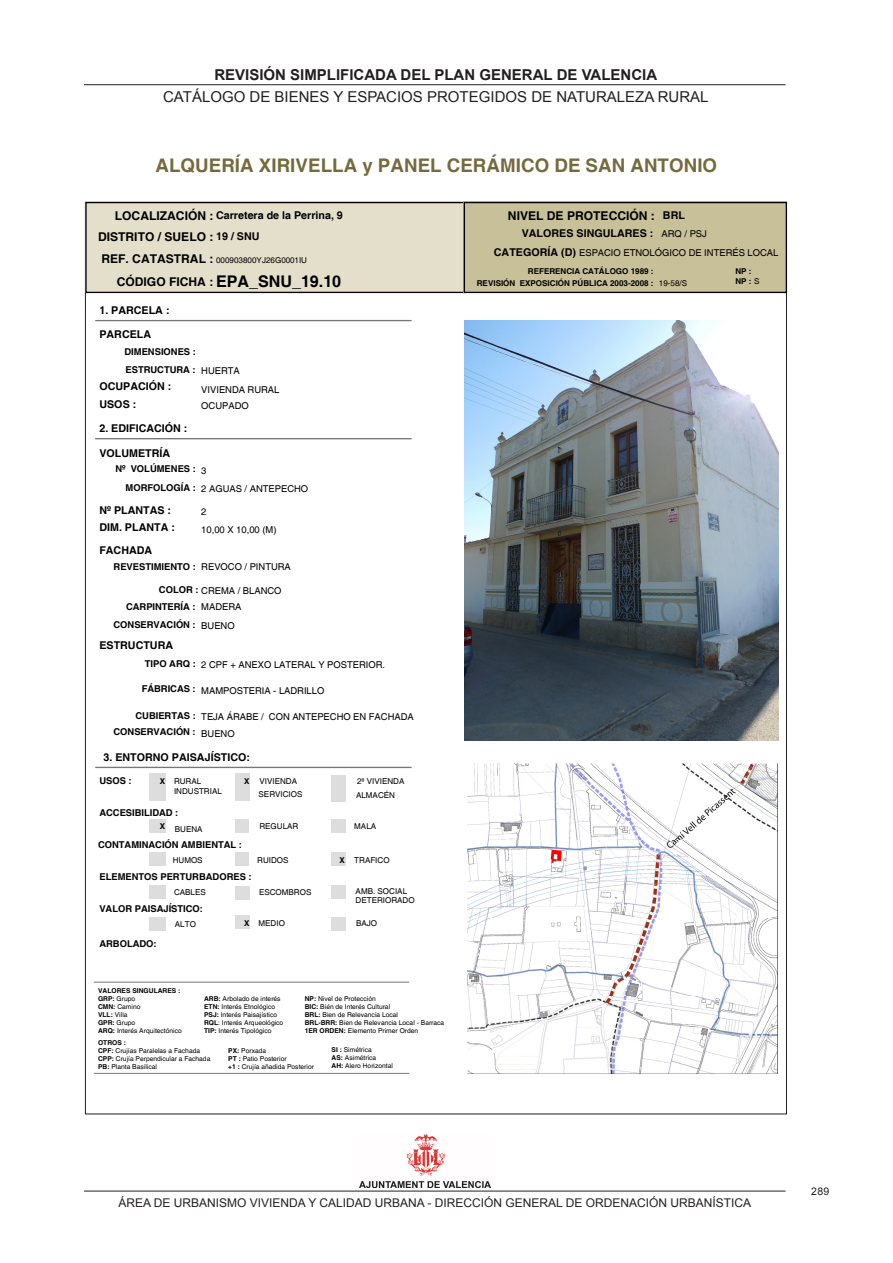
<style>
.page{position:relative;width:893px;height:1263px;background:#fff}
.page>*{position:absolute;margin:0;border:0;box-sizing:border-box;transform-origin:0 0}
.t1{font:700 18.75px "Helvetica";letter-spacing:.005em;color:#766a3d}
.t2{font:700 16.05px "Helvetica";color:#000}
.t3{font:15px "Arial";color:#231f20}
.t4{font:700 15px "Arial";color:#231f20}
.t5{font:700 12.15px "Helvetica";color:#000}
.t6{font:12px "Arial";color:#231f20}
.t7{font:700 10.65px/17.4px "Helvetica";color:#000}
.t8{font:10.5px "Arial";color:#231f20}
.t9{font:700 9.45px/20.2px "Helvetica";letter-spacing:-.005em;color:#000}
.t10{font:9.45px/14.7px "Helvetica";color:#000}
.t11{font:8.1px/9.3px "Helvetica";color:#000}
.t12{font:700 8.1px/10.8px "Helvetica";letter-spacing:.005em;color:#000}
.t13{font:6.75px/8.1px "Helvetica";color:#000}
.t14{font:700 6.75px "Helvetica";letter-spacing:.005em;color:#000}
.s1{font-size:12.15px}
.s2{font-size:10.65px}
.s3{font-weight:700;font-size:12.15px}
.s4{font-weight:400}
.s5{font-weight:700}
.s6{font-weight:700;font-size:10.65px}
.s7{font-weight:400;font-size:9.45px}
</style>
<div class="page">
<hr style="left:84px;top:84px;width:702px;height:1px;background:#231f20">
<hr style="left:84px;top:1191px;width:702px;height:1px;background:#231f20">
<img style="left:359px;top:1134px;width:131px;height:53px">
<img style="left:464px;top:321px;width:314px;height:420px">
<div style="left:462px;top:763px;width:317px;height:310px;background:linear-gradient(to bottom,#fff,#fff)"></div>
<img style="left:467px;top:763px;width:310px;height:310px">
<hr style="left:95px;top:320px;width:317px;height:1px;background:#777">
<hr style="left:95px;top:767px;width:317px;height:1px;background:#777">
<div style="left:150px;top:773px;width:16px;height:14px;background:#ddd"></div>
<div style="left:150px;top:787px;width:16px;height:13px;background:#ddd"></div>
<div style="left:236px;top:787px;width:14px;height:13px;background:#ddd"></div>
<div style="left:331px;top:788px;width:15px;height:14px;background:#ddd"></div>
<div style="left:150px;top:819px;width:16px;height:13px;background:#ddd"></div>
<div style="left:236px;top:819px;width:13px;height:13px;background:#ddd"></div>
<div style="left:331px;top:819px;width:15px;height:13px;background:#ddd"></div>
<div style="left:150px;top:853px;width:16px;height:13px;background:#ddd"></div>
<div style="left:236px;top:853px;width:13px;height:13px;background:#ddd"></div>
<div style="left:331px;top:853px;width:15px;height:13px;background:#ddd"></div>
<div style="left:150px;top:885px;width:16px;height:13px;background:#ddd"></div>
<div style="left:236px;top:886px;width:14px;height:14px;background:#ddd"></div>
<div style="left:331px;top:885px;width:15px;height:13px;background:#ddd"></div>
<div style="left:150px;top:917px;width:16px;height:13px;background:#ddd"></div>
<div style="left:236px;top:916px;width:14px;height:13px;background:#ddd"></div>
<div style="left:331px;top:917px;width:15px;height:13px;background:#ddd"></div>
<div style="left:236px;top:773px;width:14px;height:14px;background:#ddd"></div>
<div style="left:331px;top:775px;width:15px;height:13px;background:#ddd"></div>
<hr style="left:95px;top:438px;width:317px;height:1px;background:#777">
<hr style="left:94px;top:982px;width:315px;height:1px;background:#777">
<hr style="left:94px;top:1073px;width:315px;height:1px;background:#777">
<div style="left:85px;top:202px;width:380px;height:91px;background:#e4dfcb"></div>
<div style="left:85px;top:202px;width:380px;height:91px;border:1px solid #000"></div>
<div style="left:464px;top:202px;width:323px;height:91px;background:#c8c099"></div>
<div style="left:464px;top:202px;width:323px;height:91px;border:1px solid #000"></div>
<h3 class="t4" style="left:214px;top:65px;width:444px">REVISIÓN SIMPLIFICADA DEL PLAN GENERAL DE VALENCIA</h3>
<h3 class="t3" style="left:163px;top:87px;width:547px">CATÁLOGO DE BIENES Y ESPACIOS PROTEGIDOS DE NATURALEZA RURAL</h3>
<p class="t1" style="left:155px;top:154px;width:563px">ALQUERÍA XIRIVELLA y PANEL CERÁMICO DE SAN ANTONIO</p>
<p class="t7" style="left:115px;top:207px;width:230px"><span class="s1">LOCALIZACIÓN :</span> Carretera de la Perrina, 9</p>
<p class="t5" style="left:98px;top:230px;width:163px">DISTRITO / SUELO : <span class="s2">19 / SNU</span></p>
<p class="t11" style="left:101px;top:256px;width:207px"><span class="s3">REF. CATASTRAL :</span> 000903800YJ26G0001IU</p>
<p class="t5" style="left:117px;top:274px;width:98px">CÓDIGO FICHA :</p>
<p class="t2" style="left:216px;top:272px;width:127px">EPA_SNU_19.10</p>
<p class="t7" style="left:99px;top:302px;width:72px">1. PARCELA :</p>
<p class="t7" style="left:99px;top:326px;width:53px">PARCELA</p>
<p class="t9" style="left:126px;top:360px;width:116px">ESTRUCTURA : <span class="s4">HUERTA</span></p>
<p class="t9" style="left:125px;top:342px;width:73px">DIMENSIONES :</p>
<p class="t7" style="left:99px;top:378px;width:74px">OCUPACIÓN :<br>USOS :</p>
<p class="t7" style="left:99px;top:420px;width:90px">2. EDIFICACIÓN :</p>
<p class="t10" style="left:201px;top:383px;width:80px">VIVIENDA RURAL</p>
<p class="t10" style="left:201px;top:399px;width:49px">OCUPADO</p>
<p class="t7" style="left:99px;top:445px;width:72px">VOLUMETRÍA</p>
<p class="t9" style="left:126px;top:459px;width:184px;text-indent:-10px">Nº VOLÚMENES : <span class="s4">3<br></span>MORFOLOGÍA : <span class="s4">2 AGUAS / ANTEPECHO</span></p>
<p class="t7" style="left:99px;top:502px;width:73px">Nº PLANTAS :</p>
<p class="t10" style="left:201px;top:505px;width:7px">2</p>
<p class="t7" style="left:99px;top:519px;width:77px">DIM. PLANTA :</p>
<p class="t10" style="left:201px;top:522px;width:77px">10,00 X 10,00 (M)</p>
<p class="t7" style="left:99px;top:542px;width:54px">FACHADA</p>
<p class="t9" style="left:114px;top:557px;width:179px">REVESTIMIENTO : <span class="s4">REVOCO / PINTURA</span></p>
<p class="t9" style="left:126px;top:583px;width:157px;line-height:16px;text-indent:33px">COLOR : <span class="s4">CREMA / BLANCO<br></span>CARPINTERÍA : <span class="s4">MADERA</span></p>
<p class="t9" style="left:113px;top:615px;width:84px">CONSERVACIÓN :</p>
<p class="t7" style="left:99px;top:637px;width:75px">ESTRUCTURA</p>
<p class="t10" style="left:145px;top:658px;width:242px"><span class="s5">TIPO ARQ :</span> 2 CPF + ANEXO LATERAL Y POSTERIOR.</p>
<p class="t10" style="left:142px;top:683px;width:184px"><sup>FÁBRICAS</sup> <sup>:</sup> MAMPOSTERIA - LADRILLO</p>
<p class="t10" style="left:113px;top:710px;width:302px;text-indent:22px"><span class="s5">CUBIERTAS :</span> TEJA ÁRABE / CON ANTEPECHO EN FACHADA<br><span class="s5">CONSERVACIÓN :</span> BUENO</p>
<p class="t10" style="left:201px;top:619px;width:35px">BUENO</p>
<p class="t7" style="left:103px;top:749px;width:148px">3. ENTORNO PAISAJÍSTICO:</p>
<p class="t9" style="left:99px;top:770px;width:34px">USOS :</p>
<p class="t11" style="left:174px;top:776px;width:49px;line-height:10.6px">RURAL<br>INDUSTRIAL</p>
<p class="t11" style="left:244px;top:776px;width:54px"><span class="s5">X</span> VIVIENDA</p>
<p class="t11" style="left:357px;top:776px;width:49px">2ª VIVIENDA</p>
<p class="t12" style="left:160px;top:776px;width:7px">X</p>
<p class="t11" style="left:259px;top:790px;width:45px">SERVICIOS</p>
<p class="t11" style="left:356px;top:791px;width:40px">ALMACÉN</p>
<p class="t9" style="left:99px;top:803px;width:81px">ACCESIBILIDAD :</p>
<p class="t11" style="left:160px;top:825px;width:44px"><sup>X</sup> BUENA</p>
<p class="t11" style="left:259px;top:822px;width:40px">REGULAR</p>
<p class="t11" style="left:354px;top:822px;width:23px">MALA</p>
<p class="t11" style="left:173px;top:855px;width:31px">HUMOS</p>
<p class="t11" style="left:257px;top:855px;width:33px">RUIDOS</p>
<p class="t11" style="left:340px;top:855px;width:52px"><span class="s5">X</span> TRAFICO</p>
<p class="t11" style="left:174px;top:888px;width:33px">CABLES</p>
<p class="t11" style="left:259px;top:888px;width:54px">ESCOMBROS</p>
<p class="t11" style="left:175px;top:920px;width:23px">ALTO</p>
<p class="t11" style="left:244px;top:918px;width:42px"><span class="s5">X</span> MEDIO</p>
<p class="t11" style="left:356px;top:918px;width:23px">BAJO</p>
<p class="t9" style="left:98px;top:835px;width:146px">CONTAMINACIÓN AMBIENTAL :</p>
<p class="t9" style="left:99px;top:867px;width:154px">ELEMENTOS PERTURBADORES :</p>
<p class="t11" style="left:356px;top:886px;width:61px">AMB. SOCIAL<br>DETERIORADO</p>
<p class="t9" style="left:99px;top:899px;width:105px">VALOR PAISAJÍSTICO:</p>
<p class="t9" style="left:99px;top:934px;width:59px">ARBOLADO:</p>
<p class="t14" style="left:98px;top:986px;width:84px">VALORES SINGULARES :</p>
<p class="t13" style="left:98px;top:995px;width:85px"><span class="s5">GRP:</span> Grupo<br><span class="s5">CMN:</span> Camino<br><span class="s5">VLL:</span> Villa<br><span class="s5">GPR:</span> Grupo<br><span class="s5">ARQ:</span> Interés Arquitectónico</p>
<p class="t13" style="left:204px;top:995px;width:81px"><span class="s5">ARB:</span> Arbolado de interés<br><span class="s5">ETN:</span> Interés Etnológico<br><span class="s5">PSJ:</span> Interés Paisajístico<br><span class="s5">RQL</span>: Interés Arqueológico<br><span class="s5">TIP:</span> Interés Tipológico</p>
<p class="t13" style="left:305px;top:995px;width:141px"><span class="s5">NP:</span> Nivel de Protección<br><span class="s5">BIC:</span> Bién de Interés Cultural<br><span class="s5">BRL:</span> Bien de Relevancia Local<br><span class="s5">BRL-BRR:</span> Bien de Relevancia Local - Barraca<br><span class="s5">1ER ORDEN:</span> Elemento Primer Orden</p>
<p class="t13" style="left:331px;top:1046px;width:63px"><span class="s5">SI :</span> Simétrica<br><span class="s5">AS:</span> Asimétrica<br><span class="s5">AH:</span> Alero Horizontal</p>
<p class="t14" style="left:98px;top:1039px;width:30px">OTROS :</p>
<p class="t13" style="left:98px;top:1047px;width:114px"><span class="s5">CPF:</span> Crujías Paralelas a Fachada<br><span class="s5">CPP:</span> Crujía Perpendicular a Fachada<br><span class="s5">PB:</span> Planta Basilical</p>
<p class="t13" style="left:228px;top:1047px;width:87px"><span class="s5">PX:</span> Porxada<br><span class="s5">PT :</span> Patio Posterior<br><span class="s5">+1 :</span> Crujía añadida Posterior</p>
<p class="t5" style="left:508px;top:208px;width:178px">NIVEL DE PROTECCIÓN : <span class="s2">BRL</span></p>
<p class="t10" style="left:494px;top:246px;width:286px"><span class="s6">CATEGORÍA (D)</span> ESPACIO ETNOLÓGICO DE INTERÉS LOCAL</p>
<p class="t12" style="left:477px;top:278px;width:212px">REVISIÓN EXPOSICIÓN PÚBLICA 2003-2008 : <span class="s4">19-58/S</span></p>
<p class="t7" style="left:522px;top:225px;width:187px">VALORES SINGULARES : <span class="s7">ARQ / PSJ</span></p>
<p class="t12" style="left:528px;top:266px;width:127px">REFERENCIA CATÁLOGO 1989 :</p>
<p class="t12" style="left:735px;top:266px;width:26px">NP :<br>NP : <span class="s4">S</span></p>
<h3 class="t6" style="left:118px;top:1195px;width:634px">ÁREA DE URBANISMO VIVIENDA Y CALIDAD URBANA - DIRECCIÓN GENERAL DE ORDENACIÓN URBANÍSTICA</h3>
<h3 class="t8" style="left:811px;top:1184px;width:19px">289</h3>
</div>
